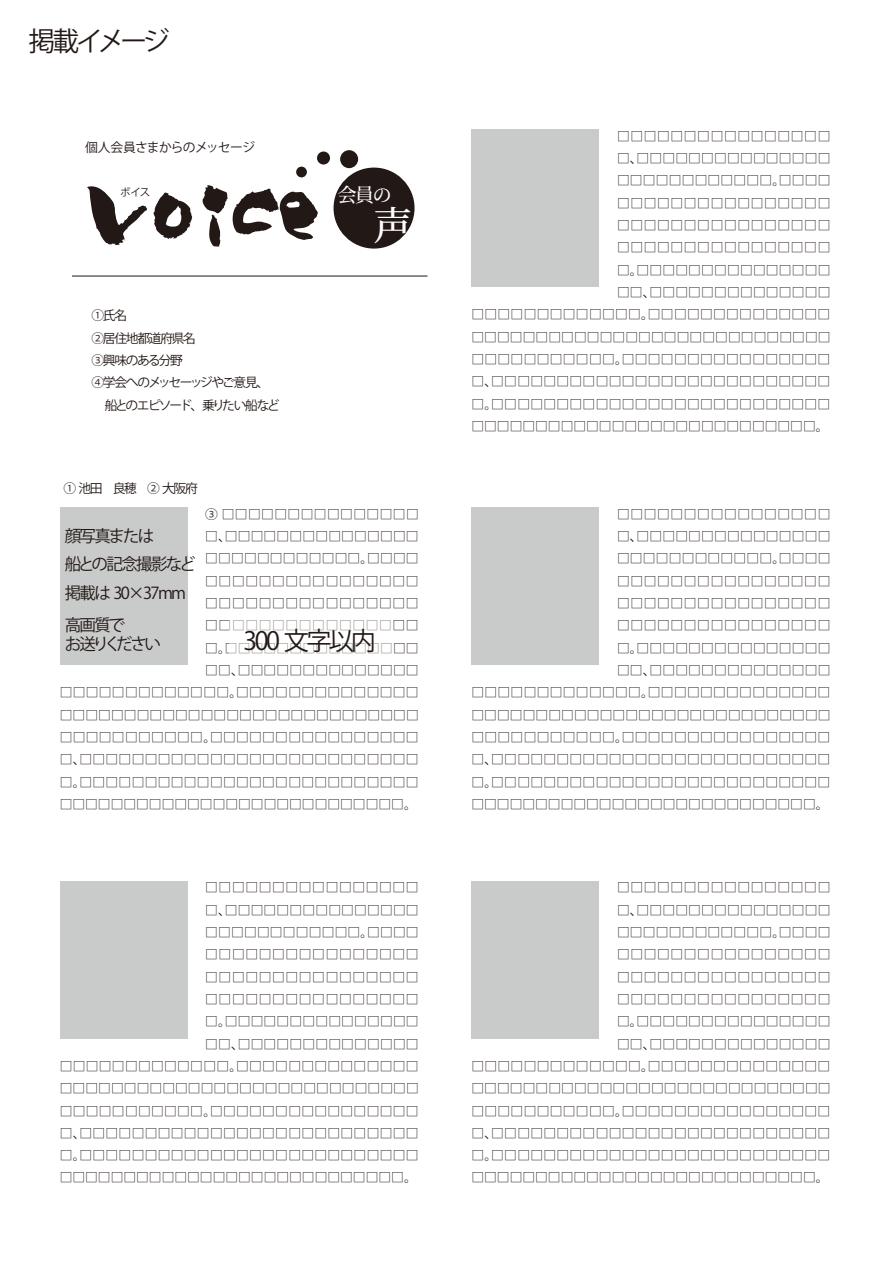
<style>
.page{position:relative;width:893px;height:1263px;background:#fff}
.page>*{position:absolute;margin:0;border:0;box-sizing:border-box;transform-origin:0 0}
.t1{font:113.85px "YAKITORI";letter-spacing:-.1em;color:#221815}
.t2{font:500 39.45px "Source Han Serif";color:#fff}
.t3{font:26.7px "Koz Go Pr 6 N";letter-spacing:-.15em;color:#221815}
.t4{font:25.2px "Koz Go Pr 6 N";letter-spacing:-.1em;color:#221815}
.t5{font:500 19.5px "Source Han Serif";color:#fff}
.t6{font:16.5px/28.8px "Koz Go Pr 6 N";letter-spacing:-.1em;color:#221815}
.t7{font:16.5px/19.5px "Koz Go Pr 6 N";letter-spacing:-.13em;color:#221815}
.t8{font:12.75px/22.4px "Koz Go Pr 6 N";letter-spacing:-.1em;color:#221815}
.t9{font:12.75px "Koz Go Pro";letter-spacing:-.05em;color:#221815}
.t10{font:10.5px "Koz Go Pro";color:#221815}
</style>
<div class="page">
<div style="left:471px;top:130px;width:128px;height:157px;background:#c9caca"></div>
<div style="left:60px;top:508px;width:127px;height:157px;background:#c9caca"></div>
<div style="left:471px;top:508px;width:128px;height:157px;background:#c9caca"></div>
<div style="left:60px;top:881px;width:127px;height:157px;background:#c9caca"></div>
<div style="left:471px;top:881px;width:128px;height:157px;background:#c9caca"></div>
<div style="left:334px;top:168px;width:81px;height:81px;background:#221815;border-radius:50%"></div>
<div style="left:340px;top:150px;width:18px;height:18px;background:#221815;border-radius:50%"></div>
<div style="left:317px;top:152px;width:13px;height:12px;background:#221815;border-radius:50%"></div>
<div style="left:296px;top:167px;width:11px;height:10px;background:#221815;border-radius:50%"></div>
<hr style="left:72px;top:276px;width:356px;height:1px;background:#221815">
<h3 class="t3" style="left:28px;top:27px;width:143px">掲載イメージ</h3>
<p class="t9" style="left:85px;top:139px;width:172px">個人会員さまからのメッセージ</p>
<h1 class="t1" style="left:77px;top:159px;width:246px">Voice</h1>
<p class="t10" style="left:120px;top:186px;width:32px">ボイス</p>
<h3 class="t5" style="left:337px;top:184px;width:56px">会員の</h3>
<h2 class="t2" style="left:373px;top:204px;width:41px">声</h2>
<p class="t8" style="left:92px;top:305px;width:190px">①氏名<br>②居住地都道府県名<br>③興味のある分野<br>④学会へのメッセーッジやご意見、　 船とのエピソード、乗りたい船など</p>
<p class="t8" style="left:64px;top:477px;width:136px">① 池田　良穂　② 大阪府</p>
<p class="t6" style="left:65px;top:521px;width:133px">顔写真または<br>船との記念撮影など掲載は 30×37mm</p>
<p class="t7" style="left:65px;top:615px;width:98px">高画質で<br>お送りください</p>
<h3 class="t4" style="left:243px;top:627px;width:134px">300 文字以内</h3>
<p class="t8" style="left:205px;top:503px;width:215px">③ □□□□□□□□□□□□□□□</p>
<p class="t8" style="left:205px;top:526px;width:215px">□、□□□□□□□□□□□□□□□</p>
<p class="t8" style="left:205px;top:548px;width:215px">□□□□□□□□□□□□。□□□□</p>
<p class="t8" style="left:205px;top:570px;width:215px">□□□□□□□□□□□□□□□□</p>
<p class="t8" style="left:205px;top:592px;width:215px">□□□□□□□□□□□□□□□□</p>
<p class="t8" style="left:205px;top:615px;width:215px">□□□□□□□□□□□□□□□□</p>
<p class="t8" style="left:205px;top:637px;width:215px">□。□□□□□□□□□□□□□□□</p>
<p class="t8" style="left:205px;top:659px;width:215px">□□、□□□□□□□□□□□□□□</p>
<p class="t8" style="left:60px;top:682px;width:360px">□□□□□□□□□□□□□。□□□□□□□□□□□□□□</p>
<p class="t8" style="left:60px;top:704px;width:361px">□□□□□□□□□□□□□□□□□□□□□□□□□□□□</p>
<p class="t8" style="left:60px;top:726px;width:360px">□□□□□□□□□□□。□□□□□□□□□□□□□□□□</p>
<p class="t8" style="left:60px;top:749px;width:360px">□、□□□□□□□□□□□□□□□□□□□□□□□□□□</p>
<p class="t8" style="left:60px;top:771px;width:360px">□。□□□□□□□□□□□□□□□□□□□□□□□□□□</p>
<p class="t8" style="left:60px;top:793px;width:359px">□□□□□□□□□□□□□□□□□□□□□□□□□□□。</p>
<p class="t8" style="left:205px;top:877px;width:215px">□□□□□□□□□□□□□□□□</p>
<p class="t8" style="left:205px;top:899px;width:215px">□、□□□□□□□□□□□□□□□</p>
<p class="t8" style="left:205px;top:921px;width:215px">□□□□□□□□□□□□。□□□□</p>
<p class="t8" style="left:205px;top:944px;width:215px">□□□□□□□□□□□□□□□□</p>
<p class="t8" style="left:205px;top:966px;width:215px">□□□□□□□□□□□□□□□□</p>
<p class="t8" style="left:205px;top:988px;width:215px">□□□□□□□□□□□□□□□□</p>
<p class="t8" style="left:205px;top:1011px;width:215px">□。□□□□□□□□□□□□□□□</p>
<p class="t8" style="left:205px;top:1033px;width:215px">□□、□□□□□□□□□□□□□□</p>
<p class="t8" style="left:60px;top:1055px;width:360px">□□□□□□□□□□□□□。□□□□□□□□□□□□□□</p>
<p class="t8" style="left:60px;top:1078px;width:361px">□□□□□□□□□□□□□□□□□□□□□□□□□□□□</p>
<p class="t8" style="left:60px;top:1100px;width:360px">□□□□□□□□□□□。□□□□□□□□□□□□□□□□</p>
<p class="t8" style="left:60px;top:1122px;width:360px">□、□□□□□□□□□□□□□□□□□□□□□□□□□□</p>
<p class="t8" style="left:60px;top:1144px;width:360px">□。□□□□□□□□□□□□□□□□□□□□□□□□□□</p>
<p class="t8" style="left:60px;top:1167px;width:359px">□□□□□□□□□□□□□□□□□□□□□□□□□□□。</p>
<p class="t8" style="left:617px;top:125px;width:215px">□□□□□□□□□□□□□□□□</p>
<p class="t8" style="left:617px;top:148px;width:215px">□、□□□□□□□□□□□□□□□</p>
<p class="t8" style="left:617px;top:170px;width:215px">□□□□□□□□□□□□。□□□□</p>
<p class="t8" style="left:617px;top:192px;width:215px">□□□□□□□□□□□□□□□□</p>
<p class="t8" style="left:617px;top:214px;width:215px">□□□□□□□□□□□□□□□□</p>
<p class="t8" style="left:617px;top:237px;width:215px">□□□□□□□□□□□□□□□□</p>
<p class="t8" style="left:617px;top:259px;width:215px">□。□□□□□□□□□□□□□□□</p>
<p class="t8" style="left:617px;top:281px;width:215px">□□、□□□□□□□□□□□□□□</p>
<p class="t8" style="left:471px;top:304px;width:360px">□□□□□□□□□□□□□。□□□□□□□□□□□□□□</p>
<p class="t8" style="left:471px;top:326px;width:361px">□□□□□□□□□□□□□□□□□□□□□□□□□□□□</p>
<p class="t8" style="left:471px;top:348px;width:360px">□□□□□□□□□□□。□□□□□□□□□□□□□□□□</p>
<p class="t8" style="left:471px;top:371px;width:360px">□、□□□□□□□□□□□□□□□□□□□□□□□□□□</p>
<p class="t8" style="left:471px;top:393px;width:360px">□。□□□□□□□□□□□□□□□□□□□□□□□□□□</p>
<p class="t8" style="left:471px;top:415px;width:359px">□□□□□□□□□□□□□□□□□□□□□□□□□□□。</p>
<p class="t8" style="left:617px;top:503px;width:215px">□□□□□□□□□□□□□□□□</p>
<p class="t8" style="left:617px;top:526px;width:215px">□、□□□□□□□□□□□□□□□</p>
<p class="t8" style="left:617px;top:548px;width:215px">□□□□□□□□□□□□。□□□□</p>
<p class="t8" style="left:617px;top:570px;width:215px">□□□□□□□□□□□□□□□□</p>
<p class="t8" style="left:617px;top:592px;width:215px">□□□□□□□□□□□□□□□□</p>
<p class="t8" style="left:617px;top:615px;width:215px">□□□□□□□□□□□□□□□□</p>
<p class="t8" style="left:617px;top:637px;width:215px">□。□□□□□□□□□□□□□□□</p>
<p class="t8" style="left:617px;top:659px;width:215px">□□、□□□□□□□□□□□□□□</p>
<p class="t8" style="left:471px;top:682px;width:360px">□□□□□□□□□□□□□。□□□□□□□□□□□□□□</p>
<p class="t8" style="left:471px;top:704px;width:361px">□□□□□□□□□□□□□□□□□□□□□□□□□□□□</p>
<p class="t8" style="left:471px;top:726px;width:360px">□□□□□□□□□□□。□□□□□□□□□□□□□□□□</p>
<p class="t8" style="left:471px;top:749px;width:360px">□、□□□□□□□□□□□□□□□□□□□□□□□□□□</p>
<p class="t8" style="left:471px;top:771px;width:360px">□。□□□□□□□□□□□□□□□□□□□□□□□□□□</p>
<p class="t8" style="left:471px;top:793px;width:359px">□□□□□□□□□□□□□□□□□□□□□□□□□□□。</p>
<p class="t8" style="left:617px;top:877px;width:215px">□□□□□□□□□□□□□□□□</p>
<p class="t8" style="left:617px;top:899px;width:215px">□、□□□□□□□□□□□□□□□</p>
<p class="t8" style="left:617px;top:921px;width:215px">□□□□□□□□□□□□。□□□□</p>
<p class="t8" style="left:617px;top:944px;width:215px">□□□□□□□□□□□□□□□□</p>
<p class="t8" style="left:617px;top:966px;width:215px">□□□□□□□□□□□□□□□□</p>
<p class="t8" style="left:617px;top:988px;width:215px">□□□□□□□□□□□□□□□□</p>
<p class="t8" style="left:617px;top:1011px;width:215px">□。□□□□□□□□□□□□□□□</p>
<p class="t8" style="left:617px;top:1033px;width:215px">□□、□□□□□□□□□□□□□□</p>
<p class="t8" style="left:471px;top:1055px;width:360px">□□□□□□□□□□□□□。□□□□□□□□□□□□□□</p>
<p class="t8" style="left:471px;top:1078px;width:361px">□□□□□□□□□□□□□□□□□□□□□□□□□□□□</p>
<p class="t8" style="left:471px;top:1100px;width:360px">□□□□□□□□□□□。□□□□□□□□□□□□□□□□</p>
<p class="t8" style="left:471px;top:1122px;width:360px">□、□□□□□□□□□□□□□□□□□□□□□□□□□□</p>
<p class="t8" style="left:471px;top:1144px;width:360px">□。□□□□□□□□□□□□□□□□□□□□□□□□□□</p>
<p class="t8" style="left:471px;top:1167px;width:359px">□□□□□□□□□□□□□□□□□□□□□□□□□□□。</p>
</div>
